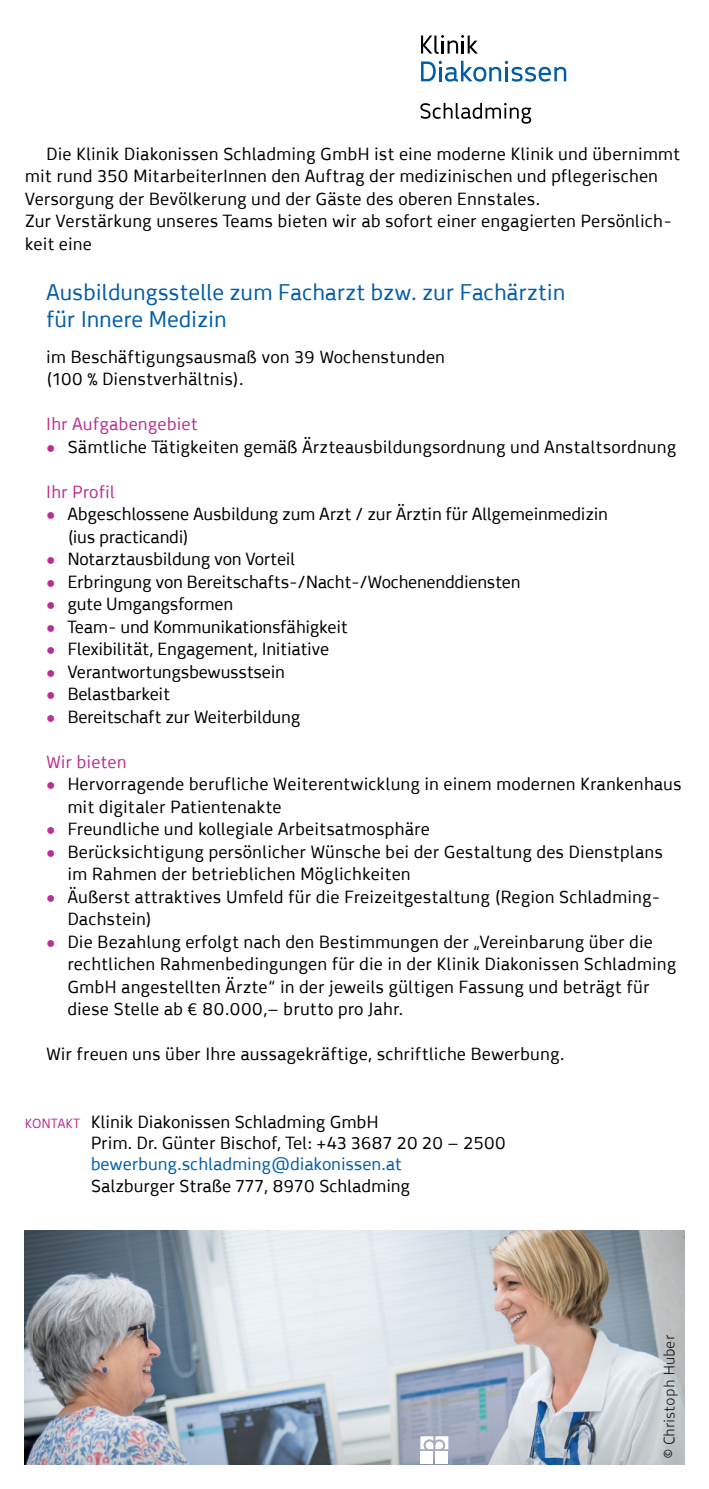
<style>
.page{position:relative;width:709px;height:1489px;background:#fff}
.page>*{position:absolute;margin:0;border:0;box-sizing:border-box;transform-origin:0 0}
.t1{font:22.5px/27.2px "pkdregular";color:#005daa}
.t2{font:17.5px/22.5px "pkdregular";letter-spacing:.01em;color:#000}
.t3{font:17.5px/22.5px "pkdregular";letter-spacing:-.01em;color:#000}
.t4{font:17.5px "pkdregular";letter-spacing:.01em;color:#b92f92}
.t5{font:15px "pkdlight";letter-spacing:.01em;color:#000}
.t6{font:13.25px "pkdregular";letter-spacing:.01em;color:#b92f92}
.s1{color:#b92f92}
.s2{color:#005daa}
</style>
<div class="page">
<img style="left:25px;top:1230px;width:659px;height:158px">
<img style="left:25px;top:1388px;width:659px;height:75px">
<div style="left:420px;top:1450px;width:13px;height:13px;background:#fff"></div>
<div style="left:435px;top:1450px;width:13px;height:13px;background:#fff"></div>
<svg style="left:420px;top:1435px;width:28px;height:13px"></svg>
<svg style="left:421px;top:61px;width:145px;height:21px"></svg>
<svg style="left:421px;top:35px;width:57px;height:19px"></svg>
<svg style="left:420px;top:103px;width:111px;height:21px"></svg>
<p class="t2" style="left:25px;top:142px;width:657px;text-indent:21px">Die Klinik Diakonissen Schladming GmbH ist eine moderne Klinik und übernimmt mit rund 350 MitarbeiterInnen den Auftrag der medizinischen und pflegerischen Versorgung der Bevölkerung und der Gäste des oberen Ennstales.<br>Zur Verstärkung unseres Teams bieten wir ab sofort einer engagierten Persönlich&shy;keit eine</p>
<p class="t1" style="left:46px;top:277px;width:520px">Ausbildungsstelle zum Facharzt bzw. zur Fachärztin für Innere Medizin</p>
<p class="t2" style="left:46px;top:344px;width:400px">im Beschäftigungsausmaß von 39 Wochenstunden (100 % Dienstverhältnis).</p>
<p class="t4" style="left:46px;top:411px;width:153px">Ihr Aufgabengebiet</p>
<p class="t2" style="left:46px;top:434px;width:631px"><span class="s1">•</span> Sämtliche Tätigkeiten gemäß Ärzteausbildungsordnung und Anstaltsordnung</p>
<p class="t4" style="left:46px;top:478px;width:70px">Ihr Profil</p>
<p class="t3" style="left:67px;top:502px;width:542px;text-indent:-21px"><span class="s1">•</span> Abgeschlossene Ausbildung zum Arzt / zur Ärztin für Allgemeinmedizin (ius practicandi)</p>
<p class="t3" style="left:46px;top:547px;width:251px"><span class="s1">•</span> Notarztausbildung von Vorteil</p>
<p class="t3" style="left:46px;top:569px;width:476px"><span class="s1">•</span> Erbringung von Bereitschafts-/Nacht-/Wochenenddiensten</p>
<p class="t3" style="left:46px;top:592px;width:189px"><span class="s1">•</span> gute Umgangsformen</p>
<p class="t3" style="left:46px;top:614px;width:303px"><span class="s1">•</span> Team- und Kommunikationsfähigkeit</p>
<p class="t3" style="left:46px;top:637px;width:284px"><span class="s1">•</span> Flexibilität, Engagement, Initiative</p>
<p class="t3" style="left:46px;top:659px;width:240px"><span class="s1">•</span> Verantwortungsbewusstsein</p>
<p class="t3" style="left:46px;top:682px;width:125px"><span class="s1">•</span> Belastbarkeit</p>
<p class="t3" style="left:46px;top:704px;width:256px"><span class="s1">•</span> Bereitschaft zur Weiterbildung</p>
<p class="t4" style="left:46px;top:748px;width:82px">Wir bieten</p>
<p class="t2" style="left:67px;top:772px;width:616px;text-indent:-21px"><span class="s1">•</span> Hervorragende berufliche Weiterentwicklung in einem modernen Krankenhaus mit digitaler Patientenakte</p>
<p class="t2" style="left:46px;top:817px;width:385px"><span class="s1">•</span> Freundliche und kollegiale Arbeitsatmosphäre</p>
<p class="t2" style="left:67px;top:839px;width:597px;text-indent:-21px"><span class="s1">•</span> Berücksichtigung persönlicher Wünsche bei der Gestaltung des Dienstplans im Rahmen der betrieblichen Möglichkeiten</p>
<p class="t2" style="left:67px;top:884px;width:594px;text-indent:-21px"><span class="s1">•</span> Äußerst attraktives Umfeld für die Freizeitgestaltung (Region Schladming-<br>Dachstein)</p>
<p class="t2" style="left:67px;top:929px;width:610px;text-indent:-21px"><span class="s1">•</span> Die Bezahlung erfolgt nach den Bestimmungen der „Vereinbarung über die rechtlichen Rahmenbedingungen für die in der Klinik Diakonissen Schladming GmbH angestellten Ärzte“ in der jeweils gültigen Fassung und beträgt für diese Stelle ab € 80.000,– brutto pro Jahr.</p>
<p class="t2" style="left:46px;top:1042px;width:520px">Wir freuen uns über Ihre aussagekräftige, schriftliche Bewerbung.</p>
<p class="t6" style="left:25px;top:1113px;width:57px">KONTAKT</p>
<p class="t2" style="left:91px;top:1110px;width:416px;line-height:21.2px">Klinik Diakonissen Schladming GmbH<br>Prim. Dr. Günter Bischof, Tel: +43 3687 20 20 – 2500 <span class="s2">bewerbung.schladming@diakonissen.at<br></span>Salzburger Straße 777, 8970 Schladming</p>
<p class="t5" style="left:658px;top:1458px;width:125px;rotate:-90deg">© Christoph Huber</p>
</div>
